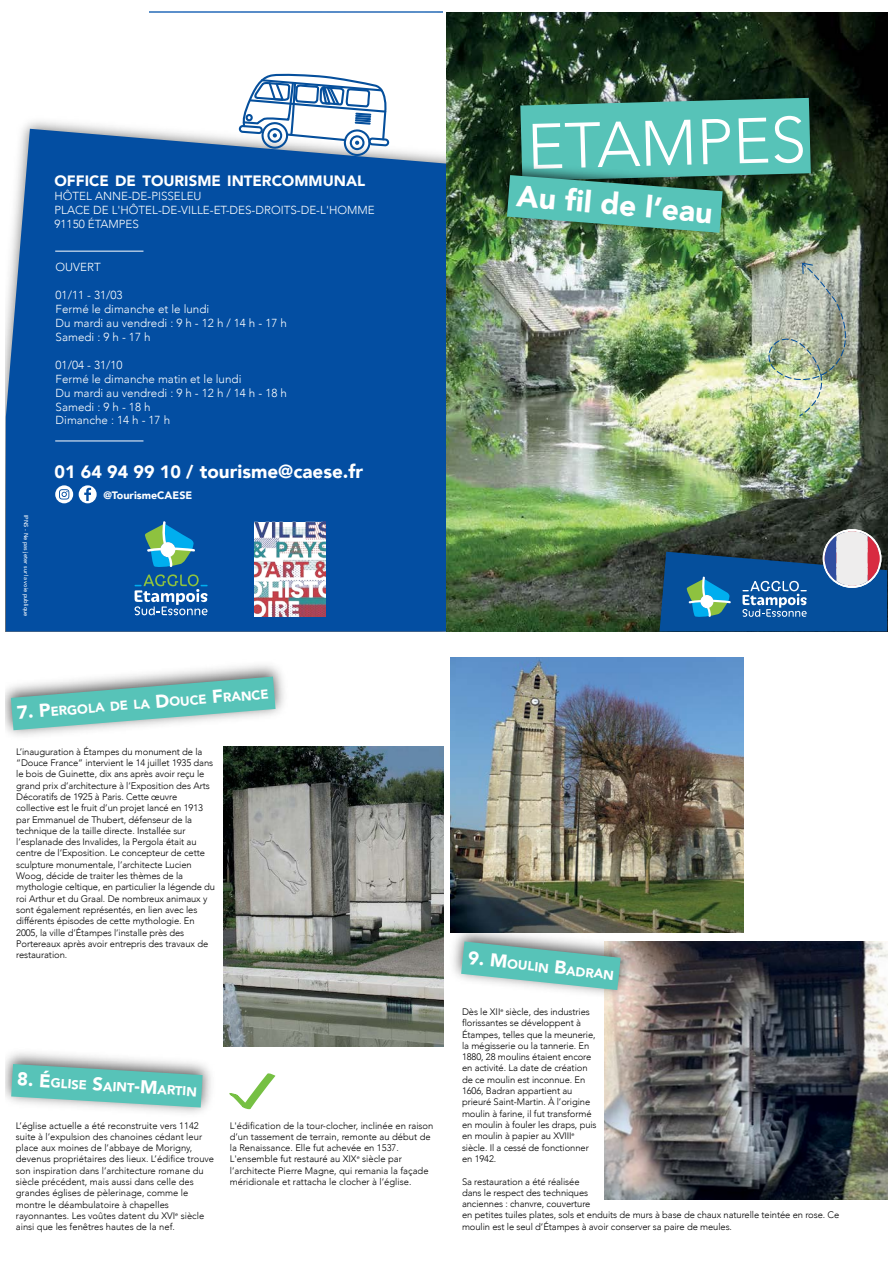
<style>
.page{position:relative;width:893px;height:1263px;background:#fff}
.page>*{position:absolute;margin:0;border:0;box-sizing:border-box;transform-origin:0 0}
.t1{font:300 63.45px "Avenir";color:#fff}
.t2{font:900 30px "Avenir";color:#fff}
.t3{font:900 18.9px "Avenir";color:#fff}
.t4{font:900 15px "Avenir";color:#fff}
.t5{font:900 12.9px "Avenir";color:#fff}
.t6{font:300 11.7px/14px "Avenir";color:#fff}
.t7{font:900 10.8px "Avenir";color:#fff}
.t8{font:300 9.45px/11.2px "Avenir";letter-spacing:-.01em;color:#000}
.t9{font:500 5.7px "Avenir";color:#fff}
.s1{font-size:17.85px}
.s2{font-size:18.45px}
</style>
<div class="page">
<div style="left:6px;top:129px;width:441px;height:502px;background:#034ea2"></div>
<img style="left:447px;top:12px;width:440px;height:619px">
<img style="left:254px;top:522px;width:72px;height:94px">
<svg style="left:126px;top:511px;width:91px;height:119px;background:#226aa8"></svg>
<svg style="left:238px;top:73px;width:152px;height:85px"></svg>
<img style="left:757px;top:262px;width:113px;height:155px">
<hr style="left:55px;top:251px;width:88px;height:1px;background:#fff">
<hr style="left:55px;top:441px;width:88px;height:1px;background:#fff">
<img style="left:502px;top:83px;width:327px;height:119px">
<img style="left:485px;top:156px;width:247px;height:89px">
<svg style="left:507px;top:98px;width:304px;height:135px;background:#4fa695"></svg>
<svg style="left:55px;top:485px;width:18px;height:18px"></svg>
<svg style="left:79px;top:485px;width:18px;height:18px"></svg>
<img style="left:633px;top:534px;width:26px;height:97px">
<svg style="left:659px;top:531px;width:228px;height:100px;background:#32608c"></svg>
<img style="left:149px;top:12px;width:293px;height:1px">
<img style="left:600px;top:12px;width:287px;height:1px">
<img style="left:451px;top:657px;width:292px;height:275px">
<svg style="left:229px;top:1073px;width:46px;height:36px"></svg>
<img style="left:6px;top:665px;width:278px;height:71px">
<svg style="left:11px;top:677px;width:265px;height:53px"></svg>
<img style="left:223px;top:746px;width:220px;height:300px">
<img style="left:6px;top:1052px;width:205px;height:61px">
<svg style="left:11px;top:1064px;width:192px;height:43px;background:#73c4bc"></svg>
<img style="left:605px;top:941px;width:282px;height:258px">
<img style="left:443px;top:920px;width:196px;height:85px">
<svg style="left:461px;top:941px;width:160px;height:49px;background:#81c7bf"></svg>
<h3 class="t4" style="left:55px;top:168px;width:312px">OFFICE DE TOURISME INTERCOMMUNAL</h3>
<p class="t6" style="left:55px;top:189px;width:322px">HÔTEL ANNE-DE-PISSELEU<br>PLACE DE L'HÔTEL-DE-VILLE-ET-DES-DROITS-DE-L'HOMME<br>91150 ÉTAMPES</p>
<p class="t6" style="left:56px;top:260px;width:47px">OUVERT</p>
<p class="t6" style="left:56px;top:288px;width:233px">01/11 - 31/03<br>Fermé le dimanche et le lundi<br>Du mardi au vendredi : 9 h - 12 h / 14 h - 17 h<br>Samedi : 9 h - 17 h</p>
<p class="t6" style="left:56px;top:358px;width:233px">01/04 - 31/10<br>Fermé le dimanche matin et le lundi<br>Du mardi au vendredi : 9 h - 12 h / 14 h - 18 h<br>Samedi : 9 h - 18 h<br>Dimanche : 14 h - 17 h</p>
<h2 class="t2" style="left:374px;top:498px;width:198px;rotate:-175deg">Au fil de l’eau</h2>
<h3 class="t3" style="left:55px;top:455px;width:310px"><span class="s1">01 64 94 99 10 /</span> tourisme@caese.fr</h3>
<p class="t9" style="left:31px;top:515px;width:103px;rotate:90deg">IPNS - Ne pas jeter sur la voie publique</p>
<p class="t7" style="left:103px;top:486px;width:90px">@TourismeCAESE</p>
<h3 class="t5" style="left:16px;top:704px;width:254px;rotate:-5deg"><span class="s2">7. P</span>ERGOLA DE LA <span class="s2">D</span>OUCE <span class="s2">F</span>RANCE</h3>
<p class="t8" style="left:16px;top:746px;width:200px">L’inauguration à Étampes du monument de la “Douce France” intervient le 14 juillet 1935 dans le bois de Guinette, dix ans après avoir reçu le grand prix d’architecture à l’Exposition des Arts Décoratifs de 1925 à Paris. Cette œuvre collective est le fruit d’un projet lancé en 1913 par Emmanuel de Thubert, défenseur de la technique de la taille directe. Installée sur l’esplanade des Invalides, la Pergola était au centre de l’Exposition. Le concepteur de cette sculpture monumentale, l’architecte Lucien Woog, décide de traiter les thèmes de la mythologie celtique, en particulier la légende du roi Arthur et du Graal. De nombreux animaux y sont également représentés, en lien avec les différents épisodes de cette mythologie. En 2005, la ville d’Étampes l’installe près des Portereaux après avoir entrepris des travaux de restauration.</p>
<h3 class="t5" style="left:18px;top:1071px;width:182px;rotate:3deg"><span class="s2">8. É</span>GLISE <span class="s2">S</span>AINT<span class="s2">-M</span>ARTIN</h3>
<p class="t8" style="left:16px;top:1120px;width:200px">L’église actuelle a été reconstruite vers 1142 suite à l’expulsion des chanoines cédant leur place aux moines de l’abbaye de Morigny, devenus propriétaires des lieux. L’édifice trouve son inspiration dans l’architecture romane du siècle précédent, mais aussi dans celle des grandes églises de pèlerinage, comme le montre le déambulatoire à chapelles rayonnantes. Les voûtes datent du XVI<sup>e</sup> siècle ainsi que les fenêtres hautes de la nef.</p>
<p class="t8" style="left:230px;top:1120px;width:205px">L'édification de la tour-clocher, inclinée en raison d’un tassement de terrain, remonte au début de la Renaissance. Elle fut achevée en 1537.<br>L'ensemble fut restauré au XIX<sup>e</sup> siècle par l’architecte Pierre Magne, qui remania la façade méridionale et rattacha le clocher à l’église.</p>
<h1 class="t1" style="left:526px;top:111px;width:280px;rotate:-2deg">ETAMPES</h1>
<h2 class="t2" style="left:519px;top:170px;width:198px;rotate:5deg">Au fil de l’eau</h2>
<h3 class="t5" style="left:469px;top:949px;width:148px;rotate:6deg"><span class="s2">9. M</span>OULIN <span class="s2">B</span>ADRAN</h3>
<p class="t8" style="left:462px;top:1006px;width:136px">Dès le XII<sup>e</sup> siècle, des industries florissantes se développent à<br>Étampes, telles que la meunerie, la mégisserie ou la tannerie. En<br>1880, 28 moulins étaient encore en activité. La date de création de ce moulin est inconnue. En<br>1606, Badran appartient au prieuré Saint-Martin. À l’origine moulin à farine, il fut transformé en moulin à fouler les draps, puis en moulin à papier au XVIII<sup>e </sup>siècle. Il a cessé de fonctionner en 1942.</p>
<p class="t8" style="left:462px;top:1176px;width:379px">Sa restauration a été réalisée<br>dans le respect des techniques<br>anciennes : chanvre, couverture<br>en petites tuiles plates, sols et enduits de murs à base de chaux naturelle teintée en rose. Ce moulin est le seul d’Étampes à avoir conserver sa paire de meules.</p>
</div>
